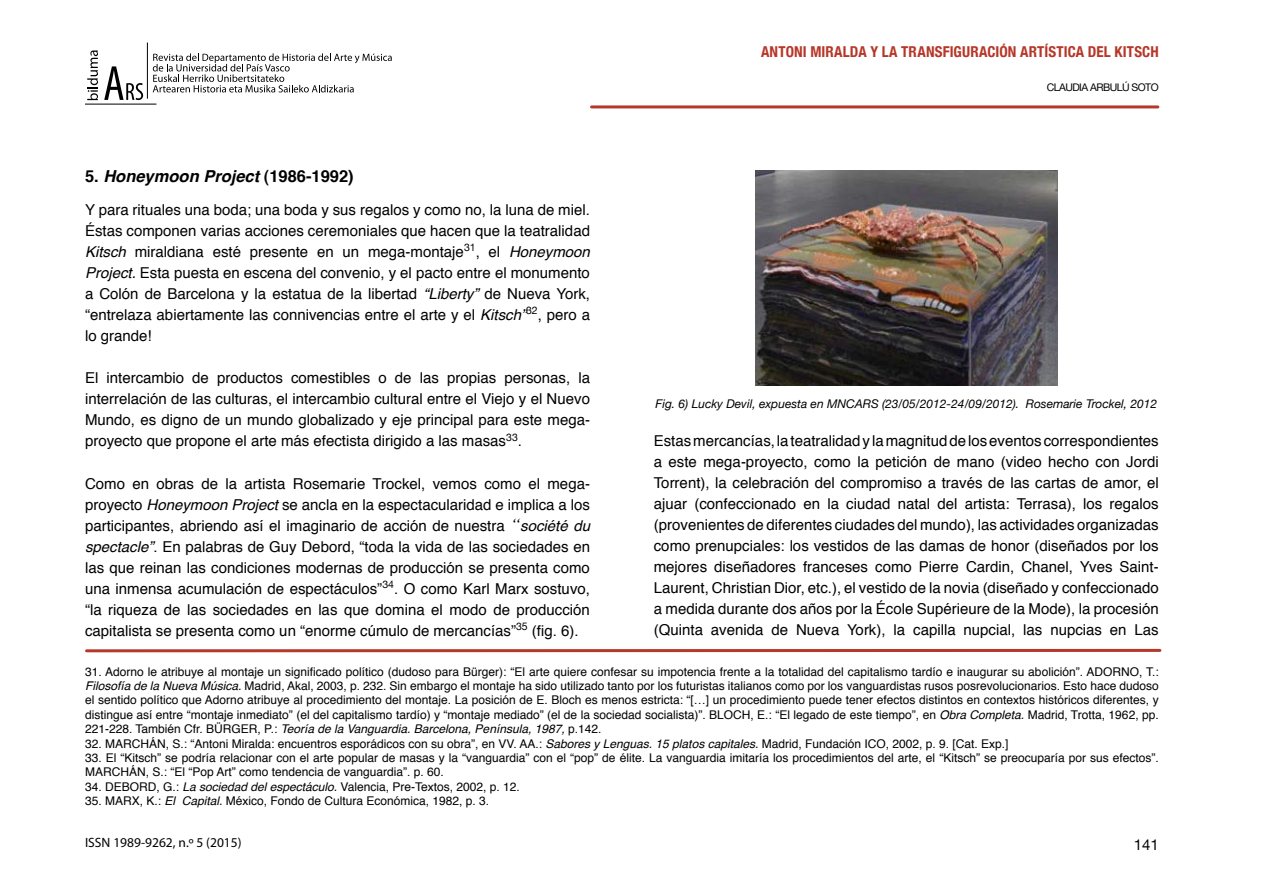
<style>
.page{position:relative;width:1263px;height:893px;background:#fff}
.page>*{position:absolute;margin:0;border:0;box-sizing:border-box;transform-origin:0 0}
.t1{font:italic 700 16.5px "Helvetica";color:#000}
.t2{font:15px/21px "Helvetica";color:#000;text-align:justify}
.t3{font:700 condensed 15px "Helvetica Neue";letter-spacing:.01em;color:#b63729}
.t4{font:15px "Helvetica Neue";color:#000}
.t5{font:13.5px "Myriad Pro";color:#000}
.t6{font:12px/14.4px "Helvetica";color:#000;text-align:justify}
.t7{font:italic 12px "Helvetica Neue";color:#000}
.t8{font:10.5px "Helvetica Neue";letter-spacing:-.05em;color:#000}
.s1{font-style:normal}
.s2{font-style:italic}
.s3{font-family:"Times New Roman";font-style:italic;font-size:18px}
</style>
<div class="page">
<svg style="left:104px;top:66px;width:39px;height:34px"></svg>
<svg style="left:87px;top:50px;width:11px;height:50px"></svg>
<hr style="left:85px;top:104px;width:71px;height:1px;background:#000">
<svg style="left:153px;top:53px;width:239px;height:39px"></svg>
<hr style="left:147px;top:43px;width:1px;height:56px;background:#000">
<hr style="left:591px;top:105px;width:567px;height:3px;background:#b53829">
<hr style="left:87px;top:649px;width:1073px;height:3px;background:#b53829">
<img style="left:755px;top:170px;width:302px;height:215px">
<p class="t3" style="left:761px;top:43px;width:399px">ANTONI MIRALDA Y LA TRANSFIGURACIÓN ARTÍSTICA DEL KITSCH</p>
<p class="t8" style="left:1047px;top:81px;width:114px">CLAUDIA ARBULÚ SOTO</p>
<p class="t1" style="left:85px;top:163px;width:270px"><span class="s1">5.</span> Honeymoon Project <span class="s1">(1986-1992)</span></p>
<p class="t2" style="left:85px;top:200px;width:506px">Y para rituales una boda; una boda y sus regalos y como no, la luna de miel.<br>Éstas componen varias acciones ceremoniales que hacen que la teatralidad <span class="s2">Kitsch</span> miraldiana esté presente en un mega-montaje<sup>31</sup>, el <span class="s2">Honeymoon Project.</span> Esta puesta en escena del convenio, y el pacto entre el monumento a Colón de Barcelona y la estatua de la libertad <span class="s2">“Liberty”</span> de Nueva York, “entrelaza abiertamente las connivencias entre el arte y el <span class="s2">Kitsch”</span><sup>32</sup>, pero a lo grande!</p>
<p class="t2" style="left:85px;top:368px;width:506px">El intercambio de productos comestibles o de las propias personas, la interrelación de las culturas, el intercambio cultural entre el Viejo y el Nuevo Mundo, es digno de un mundo globalizado y eje principal para este mega&shy;proyecto que propone el arte más efectista dirigido a las masas<sup>33</sup>.</p>
<p class="t2" style="left:85px;top:473px;width:506px">Como en obras de la artista Rosemarie Trockel, vemos como el mega&shy;proyecto <span class="s2">Honeymoon Project</span> se ancla en la espectacularidad e implica a los participantes, abriendo así el imaginario de acción de nuestra <span class="s3">“</span><span class="s2">société du spectacle”</span>. En palabras de Guy Debord, “toda la vida de las sociedades en las que reinan las condiciones modernas de producción se presenta como una inmensa acumulación de espectáculos”<sup>34</sup>. O como Karl Marx sostuvo, “la riqueza de las sociedades en las que domina el modo de producción capitalista se presenta como un “enorme cúmulo de mercancías”<sup>35</sup> (fig. 6).</p>
<p class="t6" style="left:85px;top:664px;width:1075px">31. Adorno le atribuye al montaje un significado político (dudoso para Bürger): “El arte quiere confesar su impotencia frente a la totalidad del capitalismo tardío e inaugurar su abolición”. ADORNO, T.:<br><span class="s2">Filosofía de la Nueva Música.</span> Madrid, Akal, 2003, p. 232. Sin embargo el montaje ha sido utilizado tanto por los futuristas italianos como por los vanguardistas rusos posrevolucionarios. Esto hace dudoso el sentido político que Adorno atribuye al procedimiento del montaje. La posición de E. Bloch es menos estricta: “[…] un procedimiento puede tener efectos distintos en contextos históricos diferentes, y distingue así entre “montaje inmediato” (el del capitalismo tardío) y “montaje mediado” (el de la sociedad socialista)”. BLOCH, E.: “El legado de este tiempo”, en <span class="s2">Obra Completa.</span> Madrid, Trotta, 1962, pp.<br>221-228. También Cfr. BÜRGER, P.: <span class="s2">Teoría de la Vanguardia. Barcelona, Península, 1987,</span> p.142.</p>
<p class="t6" style="left:85px;top:736px;width:925px">32. MARCHÁN, S.: “Antoni Miralda: encuentros esporádicos con su obra”, en VV. AA.: <span class="s2">Sabores y Lenguas. 15 platos capitales.</span> Madrid, Fundación ICO, 2002, p. 9. [Cat. Exp.]</p>
<p class="t6" style="left:85px;top:751px;width:1075px">33. El “Kitsch” se podría relacionar con el arte popular de masas y la “vanguardia” con el “pop” de élite. La vanguardia imitaría los procedimientos del arte, el “Kitsch” se preocuparía por sus efectos”.<br>MARCHÁN, S.: “El “Pop Art” como tendencia de vanguardia”. p. 60.</p>
<p class="t6" style="left:85px;top:780px;width:436px">34. DEBORD, G.: <span class="s2">La sociedad del espectáculo.</span> Valencia, Pre-Textos, 2002, p. 12.</p>
<p class="t6" style="left:85px;top:794px;width:406px">35. MARX, K.: <span class="s2">El Capital.</span> México, Fondo de Cultura Económica, 1982, p. 3.</p>
<p class="t7" style="left:655px;top:396px;width:503px">Fig. 6) Lucky Devil, expuesta en MNCARS (23/05/2012-24/09/2012). Rosemarie Trockel, 2012</p>
<p class="t2" style="left:654px;top:431px;width:506px">Estas mercancías, la teatralidad y la magnitud de los eventos correspondientes a este mega-proyecto, como la petición de mano (video hecho con Jordi Torrent), la celebración del compromiso a través de las cartas de amor, el ajuar (confeccionado en la ciudad natal del artista: Terrasa), los regalos (provenientes de diferentes ciudades del mundo), las actividades organizadas como prenupciales: los vestidos de las damas de honor (diseñados por los mejores diseñadores franceses como Pierre Cardin, Chanel, Yves Saint-Laurent, Christian Dior, etc.), el vestido de la novia (diseñado y confeccionado a medida durante dos años por la École Supérieure de la Mode), la procesión (Quinta avenida de Nueva York), la capilla nupcial, las nupcias en Las</p>
<p class="t5" style="left:85px;top:835px;width:158px">ISSN 1989-9262, n.º 5 (2015)</p>
<p class="t4" style="left:1134px;top:836px;width:27px">141</p>
</div>
